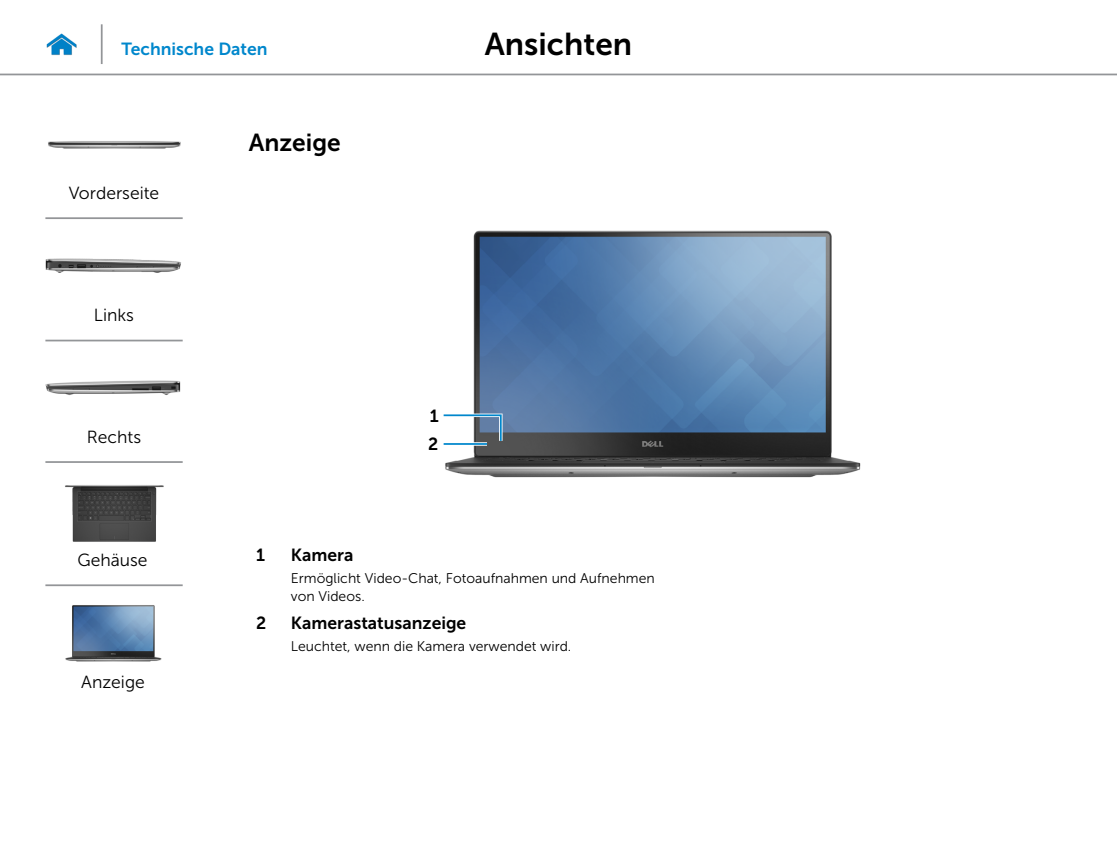
<style>
.page{position:relative;width:1117px;height:844px;background:#fff}
.page>*{position:absolute;margin:0;border:0;box-sizing:border-box;transform-origin:0 0}
.t1{font:31.5px "Museo Sans For Dell 700";color:#000}
.Head2{font:24.5px "Museo Sans For Dell 700";color:#000}
.t2{font:17.5px "Museo Sans For Dell 300";color:#000}
.Callout_Head{font:17.5px "Museo Sans For Dell 700";color:#000}
.t3{font:17.5px "Museo Sans For Dell 700";color:#0087cc}
.Callout-L{font:17.5px "Museo Sans For Dell 700";color:#000}
.Callout_description{font:14px/17.5px "Museo Sans For Dell 300";color:#000}
</style>
<div class="page">
<hr style="left:0;top:74px;width:1116px;height:1px;background:#939598">
<img style="left:46px;top:33px;width:31px;height:23px">
<img style="left:445px;top:230px;width:416px;height:248px">
<hr style="left:443px;top:442px;width:44px;height:3px;background:#fff">
<svg style="left:443px;top:411px;width:61px;height:33px"></svg>
<hr style="left:101px;top:24px;width:2px;height:40px;background:#939598">
<img style="left:48px;top:141px;width:133px;height:8px">
<img style="left:45px;top:258px;width:136px;height:15px">
<img style="left:45px;top:380px;width:136px;height:15px">
<img style="left:65px;top:485px;width:99px;height:57px">
<img style="left:65px;top:605px;width:97px;height:57px">
<hr style="left:45px;top:217px;width:138px;height:2px;background:#939598">
<hr style="left:45px;top:339px;width:138px;height:2px;background:#939598">
<hr style="left:45px;top:461px;width:138px;height:2px;background:#939598">
<hr style="left:45px;top:584px;width:138px;height:2px;background:#939598">
<p class="t3" style="left:122px;top:39px;width:147px">Technische Daten</p>
<h1 class="t1" style="left:485px;top:26px;width:149px">Ansichten</h1>
<p class="t2" style="left:69px;top:183px;width:92px">Vorderseite</p>
<p class="t2" style="left:94px;top:305px;width:41px">Links</p>
<p class="t2" style="left:87px;top:428px;width:56px">Rechts</p>
<p class="t2" style="left:77px;top:550px;width:72px">Gehäuse</p>
<p class="t2" style="left:81px;top:672px;width:65px">Anzeige</p>
<p class="Head2" style="left:249px;top:128px;width:93px">Anzeige</p>
<p class="Callout-L" style="left:429px;top:405px;width:10px">1</p>
<p class="Callout-L" style="left:428px;top:434px;width:12px">2</p>
<p class="Callout_Head" style="left:256px;top:544px;width:10px">1</p>
<p class="Callout_Head" style="left:291px;top:544px;width:64px">Kamera</p>
<p class="Callout_description" style="left:291px;top:569px;width:365px">Ermöglicht Video-Chat, Fotoaufnahmen und Aufnehmen von Videos.</p>
<p class="Callout_Head" style="left:256px;top:612px;width:12px">2</p>
<p class="Callout_Head" style="left:291px;top:612px;width:177px">Kamerastatusanzeige</p>
<p class="Callout_description" style="left:291px;top:637px;width:282px">Leuchtet, wenn die Kamera verwendet wird.</p>
</div>
